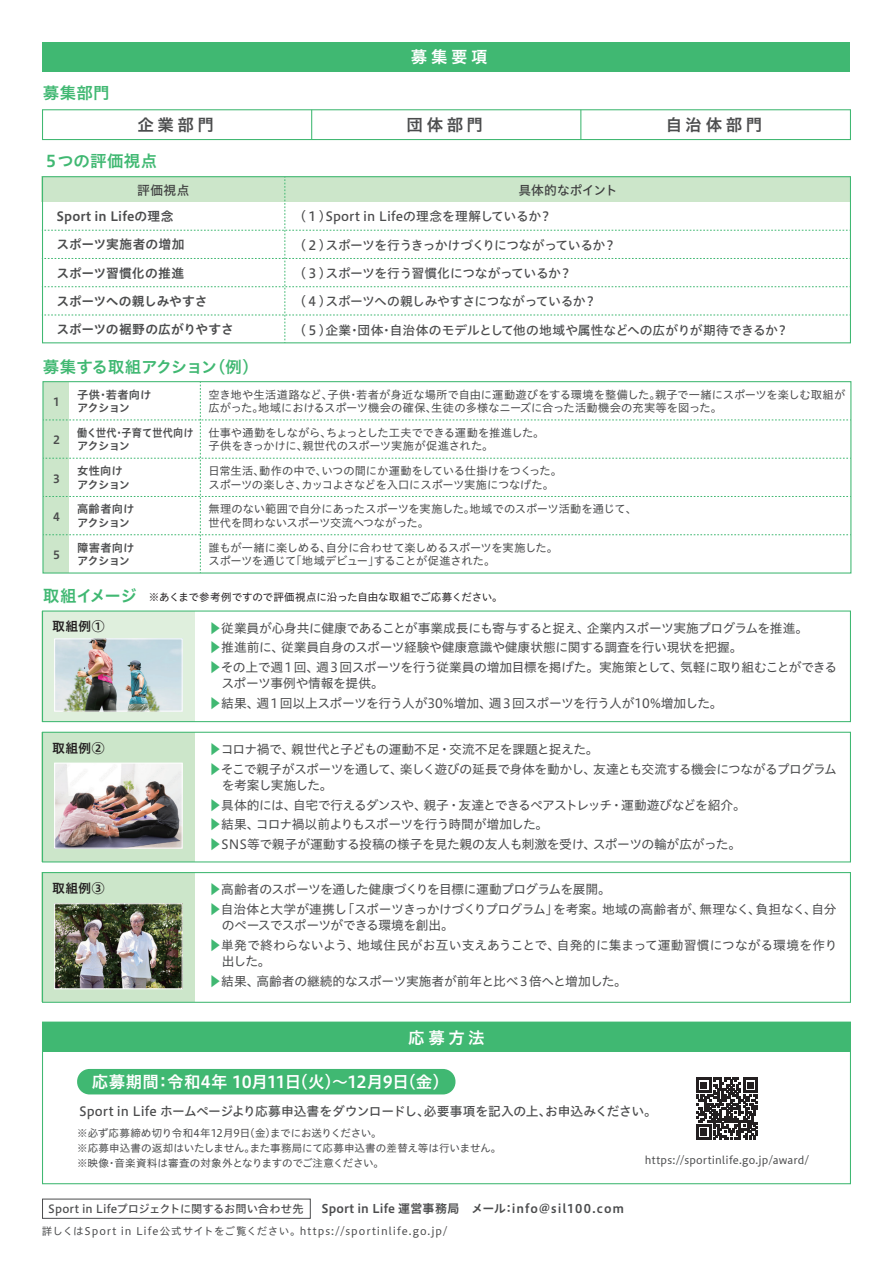
<style>
.page{position:relative;width:893px;height:1263px;background:#fff}
.page>*{position:absolute;margin:0;border:0;box-sizing:border-box;transform-origin:0 0}
.t1{font:16.5px "Hiragino UD Sans Std N W6";letter-spacing:-.02em;color:#fff}
.t2{font:16.5px "Hiragino UD Sans Std N W6";letter-spacing:.21em;color:#4b4c4d}
.t3{font:16.5px "Hiragino UD Sans Std N W6";letter-spacing:.015em;color:#fff}
.t4{font:16.5px "Hiragino UD Sans Std N W6";letter-spacing:-.035em;color:#40b872}
.t5{font:16.2px "Hiragino UD Sans Std N W6";letter-spacing:-.05em;color:#40b872}
.t6{font:16.2px "Hiragino UD Sans Std N W6";letter-spacing:-.005em;color:#40b872}
.t7{font:12.75px/19.5px "Hiragino UD Sans Std N W4";letter-spacing:-.03em;color:#4b4c4d}
.t8{font:12.75px "Hiragino UD Sans Std N W5";letter-spacing:-.015em;color:#4b4c4d}
.t9{font:12.75px/19.5px "Hiragino UD Sans Std N W4";letter-spacing:-.005em;color:#4b4c4d}
.t10{font:12.75px "Hiragino UD Sans Std N W6";letter-spacing:.005em;color:#4b4c4d}
.t11{font:12.75px "Hiragino UD Sans Std N W5";letter-spacing:-.035em;color:#4b4c4d}
.t12{font:12.75px "Hiragino UD Sans Std N W5";letter-spacing:.005em;color:#4b4c4d}
.t13{font:12.75px "Hiragino UD Sans Std N W6";letter-spacing:.04em;color:#231f20}
.t14{font:12.75px "Hiragino UD Sans Std N W5";letter-spacing:-.015em;color:#3e3e3f}
.t15{font:12.75px "Hiragino UD Sans Std N W5";letter-spacing:.01em;color:#3e3e3f}
.t16{font:12px "Hiragino UD Sans Std N W6";letter-spacing:.035em;color:#4b4c4d}
.t17{font:11.25px/13.5px "Hiragino UD Sans Std N W4";letter-spacing:-.01em;color:#4b4c4d}
.t18{font:11.25px/13.5px "Hiragino UD Sans Std N W6";letter-spacing:-.015em;color:#4b4c4d}
.t19{font:11.25px "Hiragino UD Sans Std N W5";letter-spacing:.005em;color:#4b4c4d}
.t20{font:11.25px/13.5px "Hiragino UD Sans Std N W6";letter-spacing:-.015em;color:#4b4c4d;scale:.9 1}
.t21{font:11.25px/13.5px "Hiragino UD Sans Std N W6";letter-spacing:-.055em;color:#4b4c4d}
.t22{font:10.5px/15px "Hiragino UD Sans Std N W4";letter-spacing:-.005em;color:#4b4c4d}
.t23{font:10.5px "Hiragino UD Sans Std N W4";letter-spacing:.085em;color:#4b4c4d}
.t24{font:10.5px "Hiragino UD Sans Std N W4";letter-spacing:-.005em;color:#231f20}
.t25{font:10.5px "Hiragino UD Sans Std N W4";letter-spacing:.015em;color:#4b4c4d}
.s1{font-family:"Koz Go Pr 6 N";color:#40b872}
</style>
<div class="page">
<div style="left:43px;top:43px;width:807px;height:29px;background:#40b872"></div>
<div style="left:77px;top:1069px;width:378px;height:25px;background:#40b872;border-radius:12px"></div>
<div style="left:43px;top:1022px;width:807px;height:30px;background:#40b872"></div>
<div style="left:42px;top:109px;width:809px;height:31px;border:1px solid #40b872"></div>
<hr style="left:311px;top:110px;width:1px;height:30px;background:#40b872">
<hr style="left:580px;top:110px;width:1px;height:30px;background:#40b872">
<svg style="left:42px;top:177px;width:809px;height:166px"></svg>
<div style="left:42px;top:1021px;width:809px;height:163px;border:1px solid #40b872"></div>
<div style="left:42px;top:732px;width:153px;height:130px;background:#cce6ca"></div>
<div style="left:42px;top:732px;width:809px;height:130px;border:1px solid #40b872"></div>
<div style="left:42px;top:872px;width:153px;height:130px;background:#cce6ca"></div>
<div style="left:42px;top:872px;width:809px;height:131px;border:1px solid #40b872"></div>
<div style="left:42px;top:611px;width:153px;height:111px;background:#dfefdd"></div>
<div style="left:42px;top:610px;width:809px;height:112px;border:1px solid #40b872"></div>
<svg style="left:696px;top:1078px;width:62px;height:61px"></svg>
<img style="left:56px;top:764px;width:125px;height:83px">
<div style="left:54px;top:762px;width:129px;height:87px;border:1px solid #fff"></div>
<img style="left:56px;top:905px;width:125px;height:82px">
<div style="left:54px;top:903px;width:129px;height:86px;border:1px solid #fff"></div>
<img style="left:56px;top:640px;width:125px;height:70px">
<div style="left:54px;top:638px;width:129px;height:74px;border:1px solid #fff"></div>
<svg style="left:43px;top:382px;width:808px;height:191px"></svg>
<p class="t6" style="left:43px;top:81px;width:68px">募集部門</p>
<p class="t3" style="left:411px;top:44px;width:78px">募集要項</p>
<p class="t2" style="left:137px;top:112px;width:78px">企業部門</p>
<p class="t2" style="left:407px;top:112px;width:78px">団体部門</p>
<p class="t2" style="left:666px;top:112px;width:98px">自治体部門</p>
<p class="t6" style="left:43px;top:149px;width:116px">５つの評価視点</p>
<p class="t15" style="left:137px;top:181px;width:54px">評価視点</p>
<p class="t14" style="left:519px;top:181px;width:100px">具体的なポイント</p>
<p class="t10" style="left:56px;top:207px;width:119px">Sport in Lifeの理念</p>
<p class="t10" style="left:56px;top:235px;width:129px">スポーツ実施者の増加</p>
<p class="t10" style="left:56px;top:263px;width:129px">スポーツ習慣化の推進</p>
<p class="t10" style="left:56px;top:291px;width:152px">スポーツへの親しみやすさ</p>
<p class="t10" style="left:56px;top:320px;width:179px">スポーツの裾野の広がりやすさ</p>
<p class="t5" style="left:43px;top:354px;width:217px">募集する取組アクション（例）</p>
<p class="t12" style="left:293px;top:207px;width:260px">（１）Sport in Lifeの理念を理解しているか？</p>
<p class="t11" style="left:293px;top:235px;width:324px">（２）スポーツを行うきっかけづくりにつながっているか？</p>
<p class="t8" style="left:293px;top:263px;width:280px">（３）スポーツを行う習慣化につながっているか？</p>
<p class="t8" style="left:293px;top:292px;width:304px">（４）スポーツへの親しみやすさにつながっているか？</p>
<p class="t8" style="left:293px;top:320px;width:497px">（５）企業・団体・自治体のモデルとして他の地域や属性などへの広がりが期待できるか？</p>
<p class="t18" style="left:53px;top:394px;width:8px">1</p>
<p class="t18" style="left:53px;top:433px;width:8px">2</p>
<p class="t18" style="left:53px;top:471px;width:8px">3</p>
<p class="t18" style="left:53px;top:509px;width:8px">4</p>
<p class="t18" style="left:53px;top:547px;width:8px">5</p>
<p class="t18" style="left:77px;top:387px;width:76px">子供・若者向けアクション</p>
<p class="t17" style="left:209px;top:387px;width:638px">空き地や生活道路など、子供・若者が身近な場所で自由に運動遊びをする環境を整備した。親子で一緒にスポーツを楽しむ取組が広がった。地域におけるスポーツ機会の確保、生徒の多様なニーズに合った活動機会の充実等を図った。</p>
<p class="t20" style="left:77px;top:425px;width:131px">働く世代・子育て世代向けアクション</p>
<p class="t17" style="left:209px;top:425px;width:338px">仕事や通勤をしながら、ちょっとした工夫でできる運動を推進した。子供をきっかけに、親世代のスポーツ実施が促進された。</p>
<p class="t21" style="left:77px;top:464px;width:55px">女性向けアクション</p>
<p class="t17" style="left:209px;top:464px;width:355px">日常生活、動作の中で、いつの間にか運動をしている仕掛けをつくった。スポーツの楽しさ、カッコよさなどを入口にスポーツ実施につなげた。</p>
<p class="t18" style="left:77px;top:502px;width:59px">高齢者向けアクション</p>
<p class="t17" style="left:209px;top:502px;width:430px">無理のない範囲で自分にあったスポーツを実施した。地域でのスポーツ活動を通じて、世代を問わないスポーツ交流へつながった。</p>
<p class="t18" style="left:77px;top:540px;width:59px">障害者向けアクション</p>
<p class="t17" style="left:209px;top:540px;width:351px">誰もが一緒に楽しめる、自分に合わせて楽しめるスポーツを実施した。スポーツを通じて「地域デビュー」することが促進された。</p>
<p class="t4" style="left:43px;top:583px;width:96px">取組イメージ</p>
<p class="t24" style="left:149px;top:589px;width:355px">※あくまで参考例ですので評価視点に沿った自由な取組でご応募ください。</p>
<p class="t13" style="left:52px;top:617px;width:54px">取組例①</p>
<p class="t7" style="left:209px;top:618px;width:630px"><span class="s1">▶</span>従業員が心身共に健康であることが事業成長にも寄与すると捉え、企業内スポーツ実施プログラムを推進。<br><span class="s1">▶</span>推進前に、従業員自身のスポーツ経験や健康意識や健康状態に関する調査を行い現状を把握。<br><span class="s1">▶</span>その上で週１回、週３回スポーツを行う従業員の増加目標を掲げた。実施策として、気軽に取り組むことができる</p>
<p class="t7" style="left:209px;top:673px;width:515px;text-indent:13px">スポーツ事例や情報を提供。<br><span class="s1">▶</span>結果、週１回以上スポーツを行う人が30%増加、週３回スポーツを行う人が10%増加した。</p>
<p class="t13" style="left:52px;top:738px;width:54px">取組例②</p>
<p class="t7" style="left:209px;top:739px;width:630px"><span class="s1">▶</span>コロナ禍で、親世代と子どもの運動不足・交流不足を課題と捉えた。<br><span class="s1">▶</span>そこで親子がスポーツを通して、楽しく遊びの延長で身体を動かし、友達とも交流する機会につながるプログラム</p>
<p class="t7" style="left:209px;top:775px;width:539px;text-indent:13px">を考案し実施した。<br><span class="s1">▶</span>具体的には、自宅で行えるダンスや、親子・友達とできるぺアストレッチ・運動遊びなどを紹介。<span class="s1">▶</span>結果、コロナ禍以前よりもスポーツを行う時間が増加した。<br><span class="s1">▶</span>SNS等で親子が運動する投稿の様子を見た親の友人も刺激を受け、スポーツの輪が広がった。</p>
<p class="t13" style="left:52px;top:878px;width:54px">取組例③</p>
<p class="t7" style="left:209px;top:879px;width:630px"><span class="s1">▶</span>高齢者のスポーツを通した健康づくりを目標に運動プログラムを展開。<br><span class="s1">▶</span>自治体と大学が連携し「スポーツきっかけづくりプログラム」を考案。地域の高齢者が、無理なく、負担なく、自分</p>
<p class="t9" style="left:209px;top:915px;width:630px;text-indent:13px">のペースでスポーツができる環境を創出。<br><span class="s1">▶</span>単発で終わらないよう、地域住民がお互い支えあうことで、自発的に集まって運動習慣につながる環境を作り</p>
<p class="t7" style="left:209px;top:951px;width:420px;text-indent:13px">出した。<br><span class="s1">▶</span>結果、高齢者の継続的なスポーツ実施者が前年と比べ３倍へと増加した。</p>
<p class="t3" style="left:408px;top:1025px;width:78px">応募方法</p>
<p class="t1" style="left:92px;top:1069px;width:350px">応募期間：令和4年 10月11日(火)～12月9日(金)</p>
<p class="t8" style="left:79px;top:1102px;width:579px">Sport in Life ホームページより応募申込書をダウンロードし、必要事項を記入の上、お申込みください。</p>
<p class="t22" style="left:77px;top:1125px;width:426px">※必ず応募締め切り令和4年12月9日(金)までにお送りください。<br>※応募申込書の返却はいたしません。また事務局にて応募申込書の差替え等は行いません。※映像・音楽資料は審査の対象外となりますのでご注意ください。</p>
<p class="t19" style="left:48px;top:1200px;width:257px">Sport in Lifeプロジェクトに関するお問い合わせ先</p>
<p class="t16" style="left:321px;top:1199px;width:304px">Sport in Life 運営事務局　メール：info@sil100.com</p>
<p class="t23" style="left:42px;top:1223px;width:407px">詳しくはSport in Life公式サイトをご覧ください。https://sportinlife.go.jp/</p>
<p class="t25" style="left:645px;top:1152px;width:166px">https://sportinlife.go.jp/award/</p>
</div>
